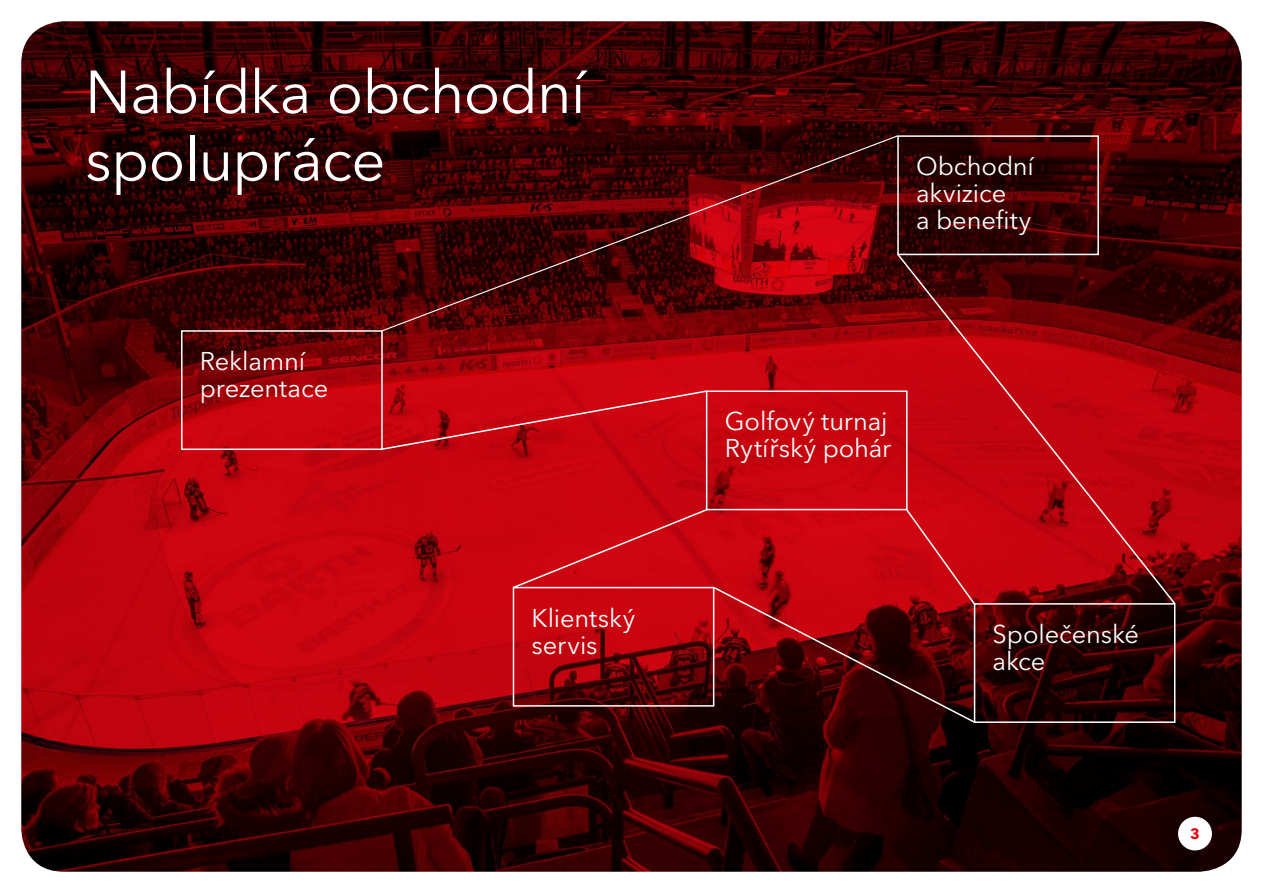
<style>
.page{position:relative;width:1263px;height:893px;background:#fff}
.page>*{position:absolute;margin:0;border:0;box-sizing:border-box;transform-origin:0 0}
.t1{font:60px/67.5px "Avenir Next LT Pro";letter-spacing:-.015em;color:#fff}
.t2{font:25.5px/27px "Avenir Next LT Pro";letter-spacing:-.005em;color:#fff}
.t3{font:700 15px "Avenir Next LT Pro";color:#e30613}
</style>
<div class="page">
<img style="left:21px;top:21px;width:1221px;height:851px">
<div style="left:181px;top:330px;width:202px;height:120px;border:2px solid #fff"></div>
<div style="left:897px;top:135px;width:202px;height:120px;border:2px solid #fff"></div>
<div style="left:974px;top:603px;width:201px;height:120px;border:2px solid #fff"></div>
<div style="left:706px;top:390px;width:201px;height:120px;border:2px solid #fff"></div>
<svg style="left:380px;top:134px;width:519px;height:198px;background:#580307"></svg>
<svg style="left:380px;top:389px;width:328px;height:62px;background:#c80c16"></svg>
<svg style="left:896px;top:252px;width:281px;height:354px;background:#9e060e"></svg>
<svg style="left:511px;top:507px;width:466px;height:217px;background:#95080f"></svg>
<div style="left:1178px;top:817px;width:34px;height:33px;background:#fff;border-radius:50%"></div>
<h1 class="t1" style="left:85px;top:58px;width:502px">Nabídka obchodní spolupráce</h1>
<p class="t2" style="left:200px;top:348px;width:130px">Reklamní prezentace</p>
<p class="t2" style="left:531px;top:604px;width:105px">Klientský servis</p>
<p class="t2" style="left:916px;top:153px;width:119px">Obchodní akvizice<br>a benefity</p>
<p class="t2" style="left:725px;top:408px;width:168px">Golfový turnaj<br>Rytířský pohár</p>
<p class="t2" style="left:993px;top:621px;width:148px">Společenské akce</p>
<p class="t3" style="left:1190px;top:825px;width:11px">3</p>
</div>
